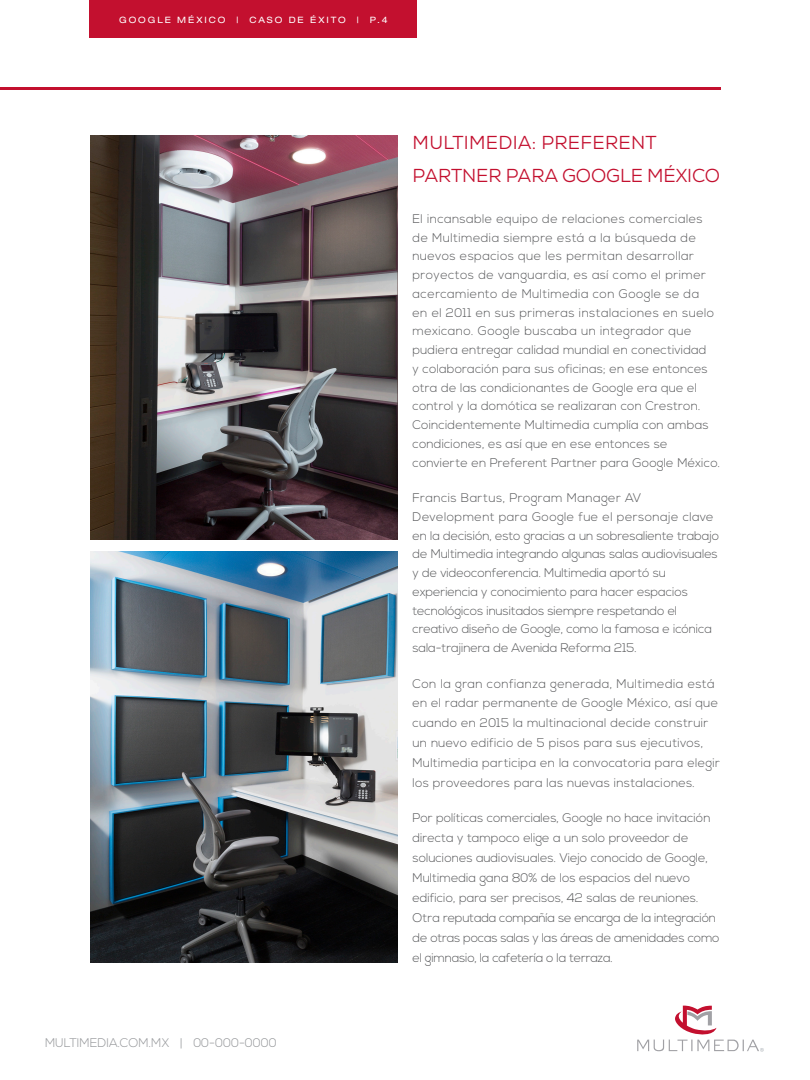
<style>
.page{position:relative;width:810px;height:1080px;background:#fff}
.page>*{position:absolute;margin:0;border:0;box-sizing:border-box;transform-origin:0 0}
.Main_headline{font:18.75px/32.5px "Nexa";letter-spacing:-.005em;color:#c3102f}
.Body{font:300 12.5px/18.8px "Nexa";letter-spacing:.01em;color:#57585a}
.Body-2{font:300 12.5px/18.8px "Nexa";letter-spacing:-.01em;color:#57585a}
.t1{font:300 12.5px "Nexa";color:#939598}
.t2{font:expanded 8.75px "Helvetica Neue LT Std";letter-spacing:.215em;color:#fff}
</style>
<div class="page">
<svg style="left:637px;top:1005px;width:127px;height:47px"></svg>
<div style="left:90px;top:0;width:327px;height:38px;background:#c3102f"></div>
<img style="left:90px;top:135px;width:308px;height:405px">
<hr style="left:0;top:88px;width:720px;height:2px;background:#c3102f">
<img style="left:90px;top:551px;width:308px;height:411px">
<p class="t2" style="left:119px;top:15px;width:108px">GOOGLE MÉXICO</p>
<p class="t2" style="left:237px;top:15px;width:3px">|</p>
<p class="t2" style="left:250px;top:15px;width:98px">CASO DE ÉXITO</p>
<p class="t2" style="left:357px;top:15px;width:3px">|</p>
<p class="t2" style="left:370px;top:15px;width:19px">P.4</p>
<p class="t1" style="left:45px;top:1035px;width:233px">MULTIMEDIA.COM.MX | 00-000-0000</p>
<p class="Main_headline" style="left:413px;top:126px;width:309px">MULTIMEDIA: PREFERENT<br>PARTNER PARA GOOGLE MÉXICO</p>
<p class="Body" style="left:412px;top:210px;width:309px">El incansable equipo de relaciones comerciales de Multimedia siempre está a la búsqueda de nuevos espacios que les permitan desarrollar proyectos de vanguardia, es así como el primer acercamiento de Multimedia con Google se da<br>en el 2011 en sus primeras instalaciones en suelo mexicano. Google buscaba un integrador que pudiera entregar calidad mundial en conectividad<br>y colaboración para sus oficinas; en ese entonces otra de las condicionantes de Google era que el control y la domótica se realizaran con Crestron.<br>Coincidentemente Multimedia cumplía con ambas condiciones, es así que en ese entonces se convierte en Preferent Partner para Google México.</p>
<p class="Body-2" style="left:412px;top:489px;width:308px">Francis Bartus, Program Manager AV Development para Google fue el personaje clave en la decisión, esto gracias a un sobresaliente trabajo de Multimedia integrando algunas salas audiovisuales y de videoconferencia. Multimedia aportó su experiencia y conocimiento para hacer espacios tecnológicos inusitados siempre respetando el creativo diseño de Google, como la famosa e icónica sala-trajinera de Avenida Reforma 215.</p>
<p class="Body" style="left:412px;top:675px;width:307px">Con la gran confianza generada, Multimedia está en el radar permanente de Google México, así que</p>
<p class="Body" style="left:412px;top:713px;width:309px;line-height:20px">cuando en 2015 la multinacional decide construir un nuevo edificio de 5 pisos para sus ejecutivos, Multimedia participa en la convocatoria para elegir los proveedores para las nuevas instalaciones.</p>
<p class="Body" style="left:412px;top:808px;width:309px;line-height:20px">Por políticas comerciales, Google no hace invitación directa y tampoco elige a un solo proveedor de soluciones audiovisuales. Viejo conocido de Google, Multimedia gana 80% de los espacios del nuevo edificio, para ser precisos, 42 salas de reuniones.<br>Otra reputada compañía se encarga de la integración de otras pocas salas y las áreas de amenidades como el gimnasio, la cafetería o la terraza.</p>
</div>
